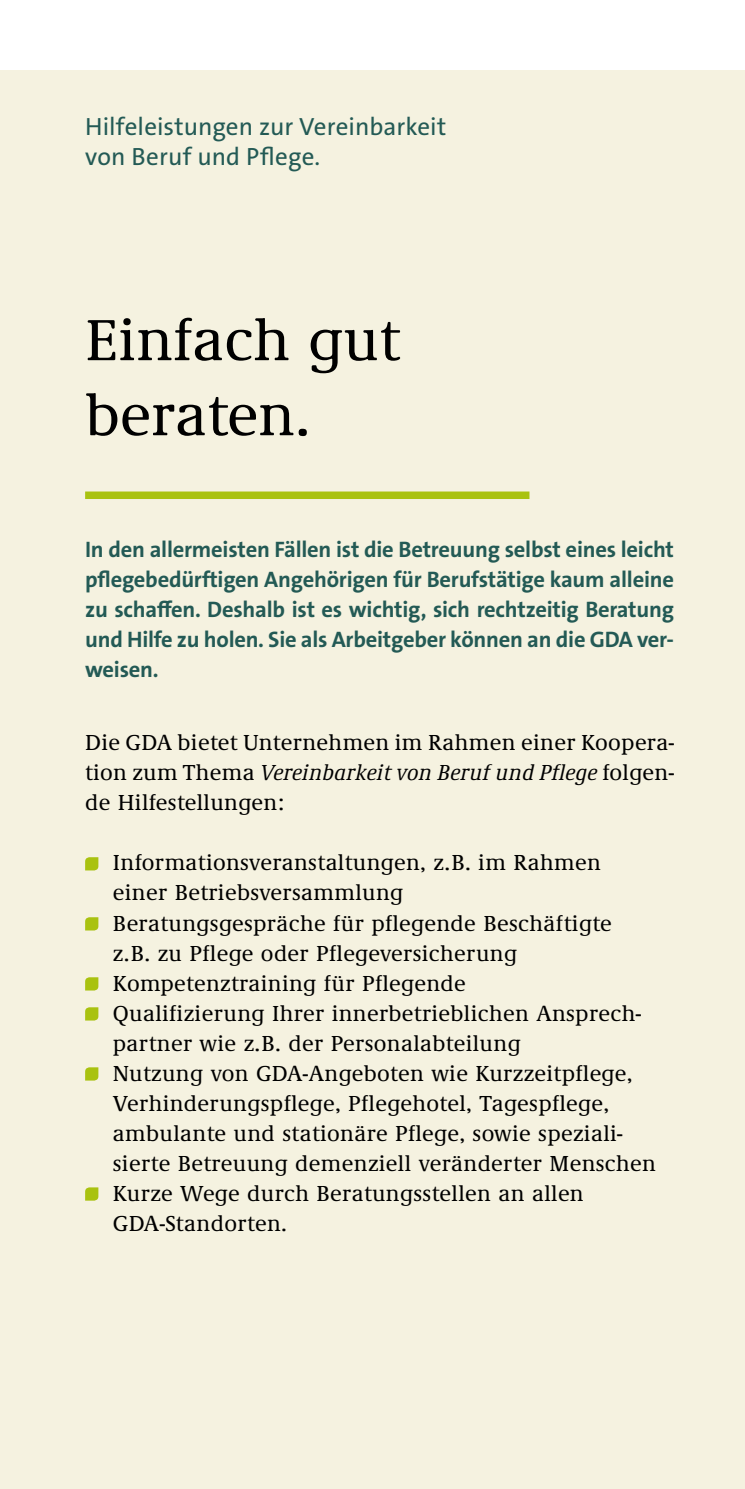
<style>
.page{position:relative;width:745px;height:1489px;background:#fff}
.page>*{position:absolute;margin:0;border:0;box-sizing:border-box;transform-origin:0 0}
.t1{font:500 60px/75px "Demos";color:#000}
.t2{font:25px/30px "The Sans LP5 Plain";letter-spacing:.005em;color:#235a55}
.t3{font:500 22.5px/30px "Demos";letter-spacing:.015em;color:#000;text-align:justify}
.t4{font:22.5px/30px "The Sans LP7 Bld";letter-spacing:-.01em;color:#235a55;text-align:justify}
.s1{font-style:italic}
</style>
<div class="page">
<div style="left:0;top:71px;width:744px;height:1417px;background:#f5f2e0"></div>
<div style="left:85px;top:491px;width:444px;height:8px;background:#a9c210"></div>
<svg style="left:85px;top:857px;width:13px;height:13px"></svg>
<svg style="left:85px;top:917px;width:13px;height:13px"></svg>
<svg style="left:85px;top:977px;width:13px;height:13px"></svg>
<svg style="left:85px;top:1007px;width:13px;height:13px"></svg>
<svg style="left:85px;top:1067px;width:13px;height:13px"></svg>
<svg style="left:85px;top:1187px;width:13px;height:13px"></svg>
<p class="t2" style="left:85px;top:112px;width:362px">Hilfeleistungen zur Vereinbarkeit von Beruf und Pflege.</p>
<h1 class="t1" style="left:85px;top:304px;width:316px">Einfach gut beraten.</h1>
<p class="t4" style="left:85px;top:534px;width:590px">In den allermeisten Fällen ist die Betreuung selbst eines leicht pflegebedürftigen Angehörigen für Berufstätige kaum alleine zu schaffen. Deshalb ist es wichtig, sich rechtzeitig Beratung und Hilfe zu holen. Sie als Arbeitgeber können an die GDA ver&shy;weisen.</p>
<p class="t3" style="left:85px;top:728px;width:590px">Die GDA bietet Unternehmen im Rahmen einer Koopera&shy;tion zum Thema <span class="s1">Vereinbarkeit von Beruf und Pflege</span> folgen&shy;de Hilfestellungen:</p>
<p class="t3" style="left:113px;top:848px;width:544px;text-align:left">Informationsveranstaltungen, z.B. im Rahmen einer Betriebsversammlung<br>Beratungsgespräche für pflegende Beschäftigte<br>z.B. zu Pflege oder Pflegeversicherung Kompetenztraining für Pflegende<br>Qualifizierung Ihrer innerbetrieblichen Ansprech&shy;partner wie z.B. der Personalabteilung<br>Nutzung von GDA-Angeboten wie Kurzzeitpflege, Verhinderungspflege, Pflegehotel, Tagespflege, ambulante und stationäre Pflege, sowie speziali&shy;sierte Betreuung demenziell veränderter Menschen Kurze Wege durch Beratungsstellen an allen GDA-Standorten.</p>
</div>
